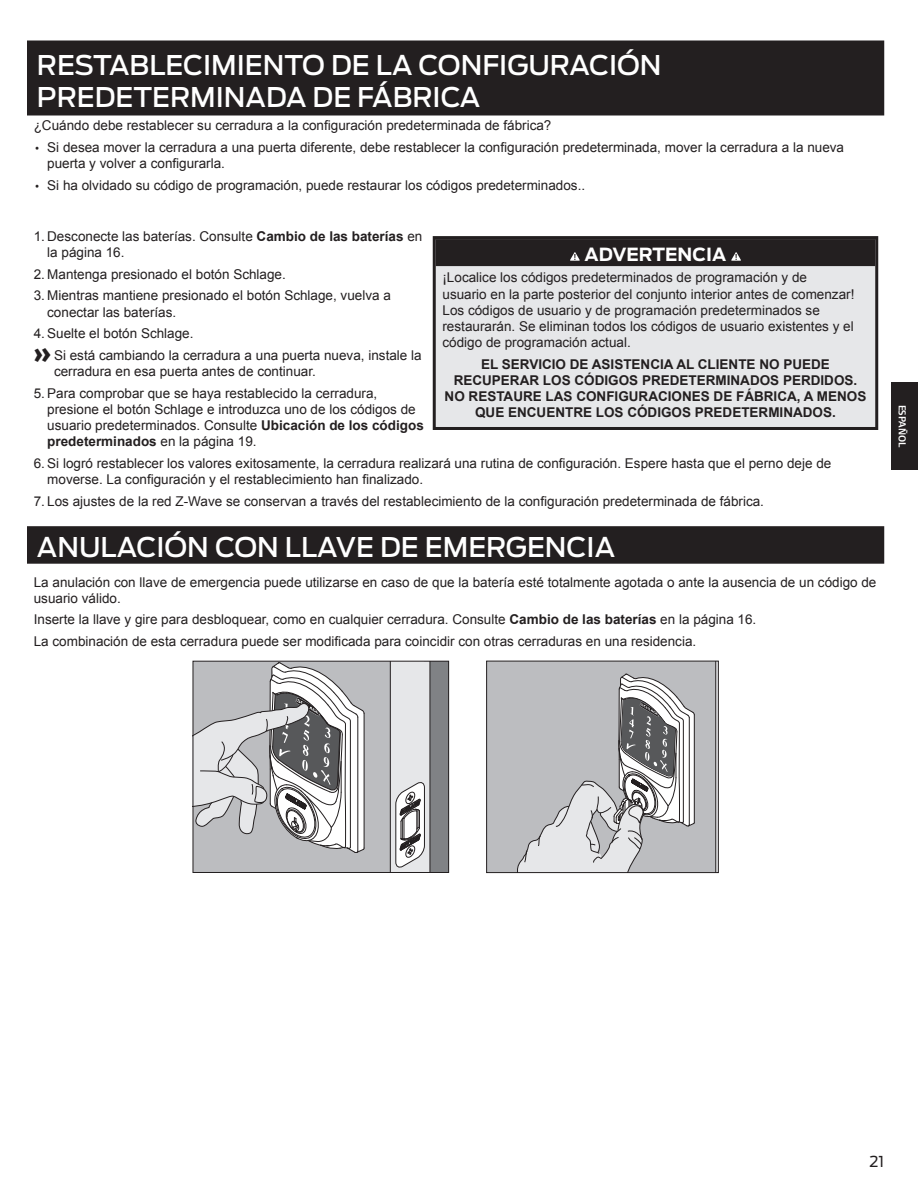
<style>
.page{position:relative;width:918px;height:1188px;background:#fff}
.page>*{position:absolute;margin:0;border:0;box-sizing:border-box;transform-origin:0 0}
.t1{font:700 33px "Foundry Form Sans";color:#231f20}
.t2{font:500 27px "Antenna";color:#fff}
.t3{font:700 18px "Antenna";color:#fff}
.t4{font:15px "Antenna";color:#231f20}
.t5{font:13.5px/16.2px "Arial";color:#231f20}
.t6{font:700 13.5px "Arial";color:#231f20}
.t7{font:10.5px "Foundry Form Sans Demi OSF";color:#fff}
.s1{font-family:"Foundry Form Sans Demi OSF"}
.s2{font-weight:700}
</style>
<div class="page">
<div style="left:891px;top:382px;width:27px;height:88px;background:#231f20"></div>
<div style="left:27px;top:40px;width:857px;height:76px;background:#231f20"></div>
<div style="left:27px;top:526px;width:857px;height:38px;background:#231f20"></div>
<div style="left:424px;top:661px;width:25px;height:211px;background:#808285"></div>
<div style="left:390px;top:661px;width:40px;height:211px;background:#e6e7e9"></div>
<hr style="left:390px;top:661px;width:1px;height:211px;background:#231f20">
<hr style="left:430px;top:661px;width:1px;height:211px;background:#231f20">
<svg style="left:195px;top:663px;width:194px;height:208px"></svg>
<svg style="left:395px;top:782px;width:30px;height:86px"></svg>
<div style="left:193px;top:661px;width:256px;height:212px;border:1px solid #231f20"></div>
<hr style="left:716px;top:661px;width:2px;height:212px;background:#e6e7e9">
<hr style="left:715px;top:661px;width:1px;height:212px;background:#231f20">
<svg style="left:488px;top:663px;width:226px;height:208px;background:#babbbd"></svg>
<div style="left:486px;top:661px;width:233px;height:212px;border:1px solid #231f20"></div>
<div style="left:434px;top:238px;width:443px;height:190px;background:#e6e7e9"></div>
<div style="left:436px;top:239px;width:439px;height:27px;background:#231f20"></div>
<svg style="left:570px;top:252px;width:10px;height:9px"></svg>
<svg style="left:731px;top:252px;width:10px;height:9px"></svg>
<div style="left:433px;top:236px;width:445px;height:194px;border:3px solid #231f20"></div>
<h2 class="t2" style="left:37px;top:47px;width:92px">RESTABL</h2>
<h2 class="t2" style="left:166px;top:47px;width:401px">ECI MIENTO DE LA CONFIGURACI</h2>
<h2 class="t2" style="left:617px;top:47px;width:42px">ÓN</h2>
<h2 class="t2" style="left:37px;top:79px;width:198px">PREDETERMINADA</h2>
<h2 class="t2" style="left:313px;top:79px;width:99px">DE FÁBRICA</h2>
<p class="t5" style="left:34px;top:118px;width:519px">¿Cuándo debe restablecer su cerradura a la configuración predeterminada de fábrica?</p>
<p class="t5" style="left:47px;top:139px;width:798px;text-indent:-14px"><span class="s1">•</span> Si desea mover la cerradura a una puerta diferente, debe restablecer la configuración predeterminada, mover la cerradura a la nueva puerta y volver a configurarla.</p>
<p class="t5" style="left:34px;top:177px;width:553px"><span class="s1">•</span> Si ha olvidado su código de programación, puede restaurar los códigos predeterminados..</p>
<p class="t5" style="left:47px;top:228px;width:377px;text-indent:-13px">1. Desconecte las baterías. Consulte <span class="s2">CAMBIO DE LAS BATERÍAS</span> en la página 16.</p>
<p class="t5" style="left:34px;top:266px;width:254px">2. Mantenga presionado el botón Schlage.</p>
<p class="t5" style="left:47px;top:288px;width:345px;text-indent:-14px">3. Mientras mantiene presionado el botón Schlage, vuelva a conectar las baterías.</p>
<p class="t5" style="left:34px;top:326px;width:161px">4. Suelte el botón Schlage.</p>
<h1 class="t1" style="left:34px;top:333px;width:19px">»</h1>
<p class="t5" style="left:54px;top:347px;width:369px">Si está cambiando la cerradura a una puerta nueva, instale la cerradura en esa puerta antes de continuar.</p>
<p class="t5" style="left:47px;top:385px;width:378px;text-indent:-14px">5. Para comprobar que se haya restablecido la cerradura, presione el botón Schlage e introduzca uno de los códigos de usuario predeterminados. Consulte <span class="s2">UBICACIÓN DE LOS CÓDIGOS PREDETERMINADOS</span> en la página 19.</p>
<p class="t5" style="left:47px;top:455px;width:786px;text-indent:-14px">6. Si logró restablecer los valores exitosamente, la cerradura realizará una rutina de configuración. Espere hasta que el perno deje de moverse. La configuración y el restablecimiento han finalizado.</p>
<p class="t5" style="left:34px;top:493px;width:732px">7. Los ajustes de la red Z-Wave se conservan a través del restablecimiento de la configuración predeterminada de fábrica.</p>
<h2 class="t2" style="left:37px;top:529px;width:80px">ANULACI</h2>
<h2 class="t2" style="left:165px;top:529px;width:139px">ÓN CON LLAV</h2>
<h2 class="t2" style="left:356px;top:529px;width:207px">E DE EMERGENCIA</h2>
<p class="t5" style="left:34px;top:574px;width:844px">La anulación con llave de emergencia puede utilizarse en caso de que la batería esté totalmente agotada o ante la ausencia de un código de usuario válido.</p>
<p class="t5" style="left:34px;top:609px;width:724px;line-height:21.6px">Inserte la llave y gire para desbloquear, como en cualquier cerradura. Consulte <span class="s2">CAMBIO DE LAS BATERÍAS</span> en la página 16.<br>La combinación de esta cerradura puede ser modificada para coincidir con otras cerraduras en una residencia.</p>
<h3 class="t3" style="left:585px;top:242px;width:106px">ADVERTENCIA</h3>
<p class="t5" style="left:442px;top:270px;width:413px">¡Localice los códigos predeterminados de programación y de usuario en la parte posterior del conjunto interior antes de comenzar!<br>Los códigos de usuario y de programación predeterminados se restaurarán. Se eliminan todos los códigos de usuario existentes y el código de programación actual.</p>
<p class="t6" style="left:481px;top:355px;width:39px">EL SERVICIO</p>
<p class="t6" style="left:570px;top:355px;width:41px">DE ASISTENCIA</p>
<p class="t6" style="left:676px;top:355px;width:40px">AL CLIENTE</p>
<p class="t6" style="left:759px;top:355px;width:34px">NO PUEDE</p>
<p class="t6" style="left:454px;top:371px;width:11px">RECUPERAR</p>
<p class="t6" style="left:543px;top:371px;width:10px">LOS</p>
<p class="t6" style="left:574px;top:371px;width:30px">CÓDIGOS</p>
<p class="t6" style="left:642px;top:371px;width:11px">PREDETERMINADOS</p>
<p class="t6" style="left:783px;top:371px;width:10px">PERDIDOS</p>
<p class="t6" style="left:854px;top:371px;width:5px">.</p>
<p class="t6" style="left:445px;top:387px;width:34px">NO RESTAURE</p>
<p class="t6" style="left:546px;top:387px;width:10px">LAS</p>
<p class="t6" style="left:576px;top:387px;width:10px">CONFIGURACIONES</p>
<p class="t6" style="left:714px;top:387px;width:50px">DE FÁBRICA</p>
<p class="t6" style="left:797px;top:387px;width:31px">, A MENOS</p>
<p class="t6" style="left:475px;top:404px;width:44px">QUE ENCUENTRE</p>
<p class="t6" style="left:596px;top:404px;width:10px">LOS</p>
<p class="t6" style="left:627px;top:404px;width:30px">CÓDIGOS</p>
<p class="t6" style="left:695px;top:404px;width:11px">PREDETERMINADOS</p>
<p class="t6" style="left:832px;top:404px;width:5px">.</p>
<p class="t7" style="left:908px;top:405px;width:44px;rotate:90deg">EspaÑol</p>
<p class="t4" style="left:870px;top:1152px;width:16px">21</p>
</div>
